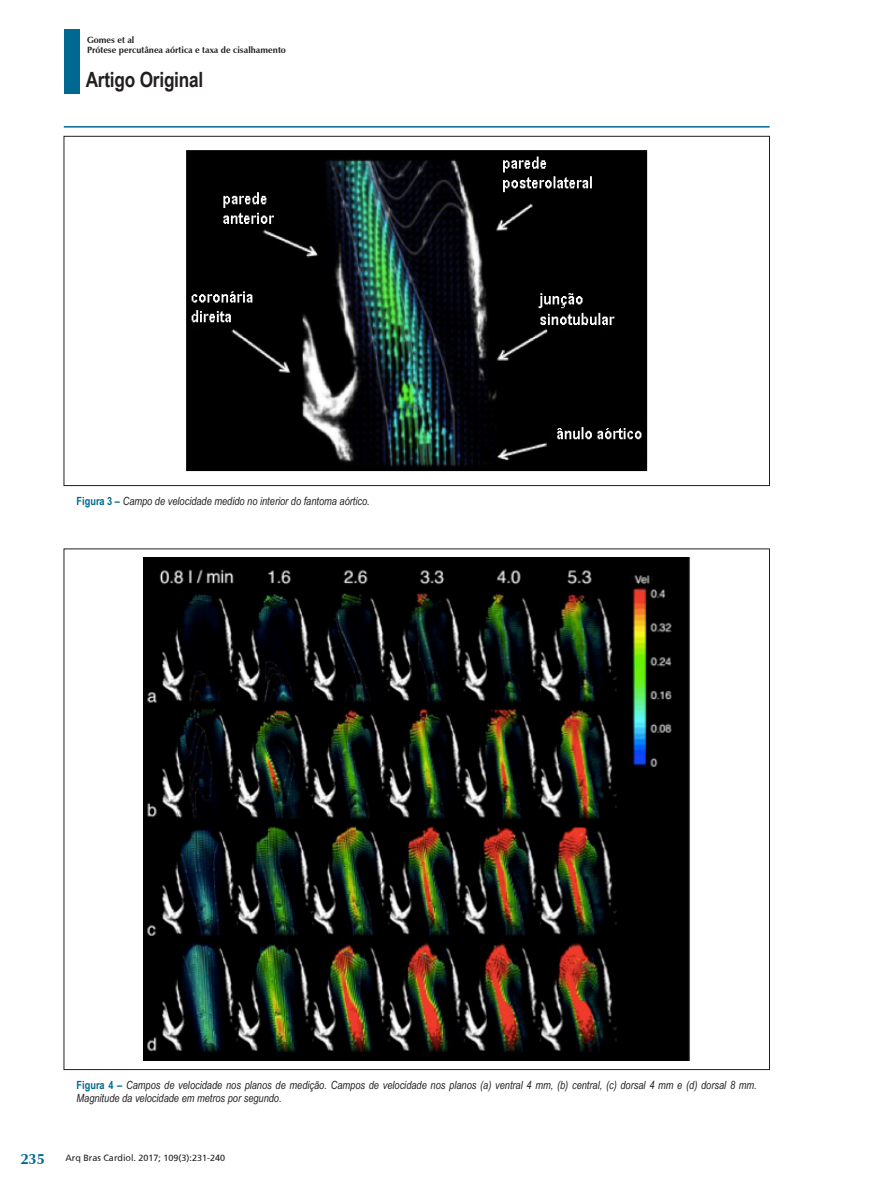
<style>
.page{position:relative;width:893px;height:1191px;background:#fff}
.page>*{position:absolute;margin:0;border:0;box-sizing:border-box;transform-origin:0 0}
.t1{font:700 21px "Arial Narrow";letter-spacing:-.01em;color:#231f20}
.t2{font:700 15px "Zapf Humanist 601 BT";color:#006991}
._06_-_LEGENDA_FIGURA{font:italic 11.25px/13.5px "Arial Narrow";color:#231f20}
.t3{font:700 9px/10.8px "Zapf Humanist 601 BT";color:#231f20}
.t4{font:9px "Frutiger";color:#231f20}
.s1{font-weight:700;font-style:normal;color:#006991}
</style>
<div class="page">
<hr style="left:64px;top:126px;width:706px;height:2px;background:#006991">
<div style="left:64px;top:29px;width:16px;height:65px;background:#006991"></div>
<img style="left:186px;top:150px;width:461px;height:321px">
<img style="left:143px;top:557px;width:547px;height:503px">
<p class="t3" style="left:87px;top:34px;width:200px">Gomes et al<br>Prótese percutânea aórtica e taxa de cisalhamento</p>
<h1 class="t1" style="left:86px;top:64px;width:119px">Artigo Original</h1>
<p class="_06_-_LEGENDA_FIGURA" style="left:77px;top:493px;width:295px"><span class="s1">Figura 3 –</span> Campo de velocidade medido no interior do fantoma aórtico.</p>
<h2 class="t2" style="left:20px;top:1149px;width:26px">235</h2>
<p class="_06_-_LEGENDA_FIGURA" style="left:77px;top:1077px;width:682px"><span class="s1">Figura 4 –</span> Campos de velocidade nos planos de medição. Campos de velocidade nos planos (a) ventral 4 mm, (b) central, (c) dorsal 4 mm e (d) dorsal 8 mm.<br>Magnitude da velocidade em metros por segundo.</p>
<p class="t4" style="left:65px;top:1153px;width:161px">Arq Bras Cardiol. 2017; 109(3):231-240</p>
</div>
